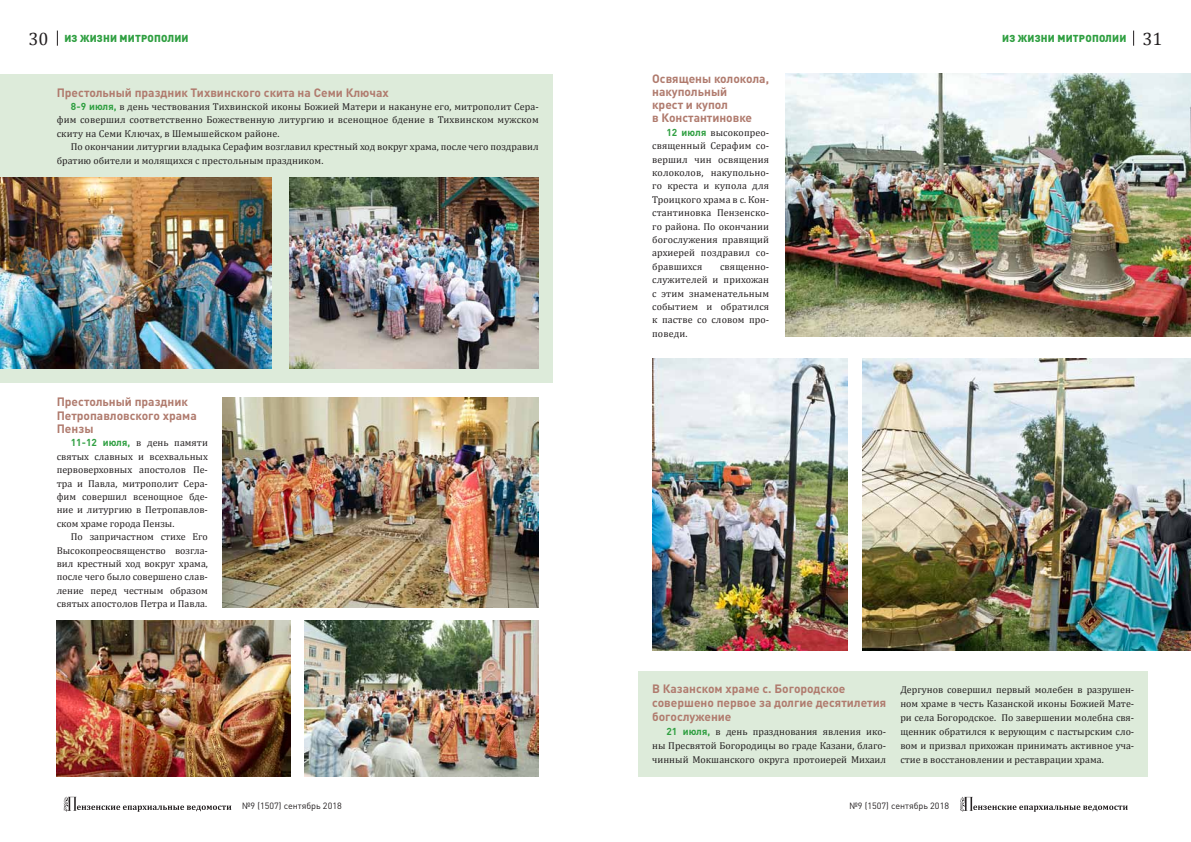
<style>
.page{position:relative;width:1191px;height:842px;background:#fff}
.page>*{position:absolute;margin:0;border:0;box-sizing:border-box;transform-origin:0 0}
.t1{font:18px "Cambria";color:#231f20}
.t2{font:700 12px/13.3px "DIN Pro";color:#b07b6e}
.t3{font:10px/13.4px "Cambria";color:#231f20;text-align:justify}
.t4{font:900 10px "DIN Pro";letter-spacing:.02em;color:#2f9f41}
.t5{font:9px "DIN Pro";color:#231f20}
.s1{font-family:"Cambria";font-weight:400;font-size:18px;color:#231f20}
.s2{font-family:"DIN Pro";font-weight:700;color:#2f9f41}
</style>
<div class="page">
<div style="left:638px;top:671px;width:510px;height:106px;background:#ddebda"></div>
<div style="left:0;top:74px;width:552px;height:308px;background:#ddebda"></div>
<img style="left:785px;top:74px;width:406px;height:263px">
<img style="left:862px;top:358px;width:329px;height:293px">
<img style="left:652px;top:358px;width:195px;height:293px">
<img style="left:289px;top:177px;width:250px;height:191px">
<img style="left:0;top:177px;width:272px;height:191px">
<img style="left:222px;top:398px;width:317px;height:209px">
<img style="left:305px;top:621px;width:234px;height:156px">
<img style="left:57px;top:621px;width:234px;height:156px">
<svg style="left:64px;top:797px;width:167px;height:15px"></svg>
<svg style="left:57px;top:31px;width:1px;height:15px"></svg>
<svg style="left:960px;top:797px;width:167px;height:15px"></svg>
<svg style="left:1133px;top:31px;width:1px;height:15px"></svg>
<h1 class="t1" style="left:28px;top:28px;width:21px">30</h1>
<p class="t4" style="left:64px;top:29px;width:126px">Из жизни митрополии</p>
<p class="t4" style="left:1002px;top:29px;width:162px">Из жизни митрополии <span class="s1">31</span></p>
<p class="t2" style="left:57px;top:84px;width:333px">Престольный праздник Тихвинского скита на Семи Ключах</p>
<p class="t3" style="left:57px;top:100px;width:483px;text-indent:14px"><span class="s2">8-9 июля,</span> в день чествования Тихвинской иконы Божией Матери и накануне его, митрополит Сера&shy;фим совершил соответственно Божественную литургию и всенощное бдение в Тихвинском мужском скиту на Семи Ключах, в Шемышейском районе.</p>
<p class="t3" style="left:57px;top:140px;width:483px;text-indent:14px">По окончании литургии владыка Серафим возглавил крестный ход вокруг храма, после чего поздравил братию обители и молящихся с престольным праздником.</p>
<p class="t2" style="left:652px;top:70px;width:118px">Освящены колокола, накупольный<br>крест и купол<br>в Константиновке</p>
<p class="t3" style="left:652px;top:126px;width:118px;text-indent:14px"><span class="s2">12 июля</span> высокопрео&shy;священный Серафим со&shy;вершил чин освящения колоколов, накупольно&shy;го креста и купола для Троицкого храма в с. Кон&shy;стантиновка Пензенско&shy;го района. По окончании богослужения правящий архиерей поздравил со&shy;бравшихся</p>
<p class="t3" style="left:652px;top:260px;width:118px;text-indent:68px">священно&shy;служителей и прихожан с этим знаменательным событием и обратился к пастве со словом про&shy;поведи.</p>
<p class="t2" style="left:57px;top:394px;width:141px">Престольный праздник<br>Петропавловского храма<br>Пензы</p>
<p class="t3" style="left:57px;top:436px;width:153px;text-indent:14px"><span class="s2">11-12 июля,</span> в день памяти святых славных и всехвальных первоверховных апостолов Пе&shy;тра и Павла, митрополит Сера&shy;фим совершил всенощное бде&shy;ние и литургию в Петропавлов&shy;ском храме города Пензы.</p>
<p class="t3" style="left:57px;top:530px;width:153px;text-indent:14px">По запричастном стихе Его Высокопреосвященство возгла&shy;вил крестный ход вокруг храма, после чего было совершено слав&shy;ление перед честным образом святых апостолов Петра и Павла.</p>
<p class="t5" style="left:242px;top:799px;width:101px">№9 (1507) сентябрь 2018</p>
<p class="t2" style="left:652px;top:681px;width:235px;line-height:13.8px">В Казанском храме с. Богородское совершено первое за долгие десятилетия богослужение</p>
<p class="t3" style="left:652px;top:724px;width:235px;line-height:13.9px;text-indent:14px"><span class="s2">21 июля,</span> в день празднования явления ико&shy;ны Пресвятой Богородицы во граде Казани, благо&shy;чинный Мокшанского округа протоиерей Михаил</p>
<p class="t3" style="left:900px;top:682px;width:235px;line-height:14px">Дергунов совершил первый молебен в разрушен&shy;ном храме в честь Казанской иконы Божией Мате&shy;ри села Богородское. По завершении молебна свя&shy;щенник обратился к верующим с пастырским сло&shy;вом и призвал прихожан принимать активное уча&shy;стие в восстановлении и реставрации храма.</p>
<p class="t5" style="left:849px;top:799px;width:101px">№9 (1507) сентябрь 2018</p>
</div>
